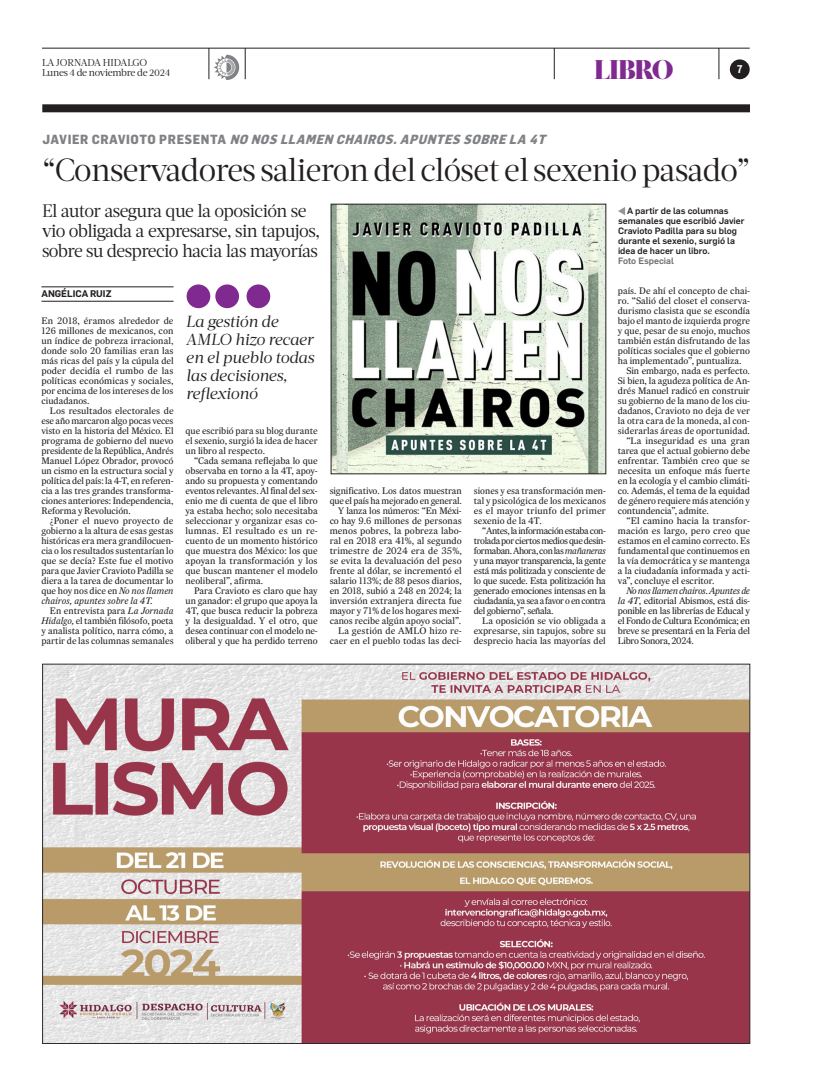
<style>
.page{position:relative;width:822px;height:1089px;background:#fff}
.page>*{position:absolute;margin:0;border:0;box-sizing:border-box;transform-origin:0 0}
.CABEZA_40{font:32px "Acta Headline";letter-spacing:-.02em;color:#231f20}
.SECCION{font:900 27px "Acta Display";letter-spacing:-.03em;color:#802990}
.t1{font:18px/20px "Acta Deck";letter-spacing:-.03em;color:#231f20}
.DESTACADO_DE_NOTA{font:italic 16px/18px "Acta Deck";letter-spacing:-.01em;color:#231f20}
.TEXTO{font:italic 800 13px "Flama Semicondensed";color:#808285}
.NUMERO_PAGINA{font:600 11px "Flama Semicond";color:#fff}
.FECHA_SUPERIOR{font:10px "Acta Deck";letter-spacing:-.025em;color:#231f20}
.LA_JORNADA{font:10px "Acta Deck";letter-spacing:-.01em;color:#231f20}
.BODY_TEXT{font:9.5px/10px "Expresso Tx";color:#231f20;text-align:justify}
.CREDITO_DEL_AUTOR{font:600 9.5px "Flama";color:#231f20}
.PIE_DE_FOTO_CON_PLEC{font:500 9px/10px "Flama";color:#231f20}
.s1{font-style:normal}
.s2{color:#6c6d70}
.s3{font-style:italic}
</style>
<div class="page">
<div style="left:42px;top:104px;width:708px;height:8px;background:#231f20"></div>
<hr style="left:42px;top:48px;width:708px;height:1px;background:#231f20">
<div style="left:730px;top:59px;width:20px;height:20px;background:#231f20;border-radius:50%"></div>
<hr style="left:209px;top:48px;width:1px;height:31px;background:#231f20">
<hr style="left:245px;top:48px;width:1px;height:31px;background:#231f20">
<hr style="left:554px;top:48px;width:1px;height:31px;background:#231f20">
<hr style="left:719px;top:48px;width:1px;height:31px;background:#231f20">
<svg style="left:214px;top:55px;width:25px;height:24px"></svg>
<hr style="left:41px;top:287px;width:133px;height:1px;background:#231f20">
<hr style="left:41px;top:301px;width:133px;height:1px;background:#231f20">
<img style="left:333px;top:206px;width:271px;height:266px">
<div style="left:331px;top:204px;width:275px;height:270px;border:1px solid #231f20"></div>
<div style="left:187px;top:284px;width:23px;height:24px;background:#802990;border-radius:50%"></div>
<div style="left:215px;top:284px;width:24px;height:24px;background:#802990;border-radius:50%"></div>
<div style="left:247px;top:284px;width:23px;height:24px;background:#802990;border-radius:50%"></div>
<svg style="left:618px;top:207px;width:7px;height:8px"></svg>
<img style="left:44px;top:666px;width:704px;height:376px">
<p class="LA_JORNADA" style="left:42px;top:57px;width:107px">LA JORNADA HIDALGO</p>
<p class="FECHA_SUPERIOR" style="left:42px;top:67px;width:130px">Lunes 4 de noviembre de 2024</p>
<p class="SECCION" style="left:594px;top:53px;width:81px">LIBRO</p>
<p class="NUMERO_PAGINA" style="left:737px;top:62px;width:7px">7</p>
<p class="TEXTO" style="left:43px;top:131px;width:508px"><span class="s1">J A V I E R C R A V I O T O P R E S E N T A</span> NO NOS LLAMEN CHAIROS.APUNTES SOBRE LA 4T</p>
<p class="CABEZA_40" style="left:42px;top:152px;width:711px">“Conservadores salieron del clóset el sexenio pasado”</p>
<p class="t1" style="left:42px;top:201px;width:280px">El autor asegura que la oposición se vio obligada a expresarse, sin tapujos, sobre su desprecio hacia las mayorías</p>
<p class="PIE_DE_FOTO_CON_PLEC" style="left:618px;top:205px;width:128px;text-indent:9px">A partir de las columnas semanales que escribió Javier<br>Cravioto Padilla para su blog durante el sexenio, surgió la idea de hacer un libro.<br><span class="s2">Foto Especial</span></p>
<p class="CREDITO_DEL_AUTOR" style="left:41px;top:286px;width:72px">ANGÉLICA RUIZ</p>
<p class="BODY_TEXT" style="left:41px;top:316px;width:134px">En 2018, éramos alrededor de 126 millones de mexicanos, con un índice de pobreza irracional, donde solo 20 familias eran las más ricas del país y la cúpula del poder decidía el rumbo de las políticas económicas y sociales, por encima de los intereses de los ciudadanos.</p>
<p class="BODY_TEXT" style="left:41px;top:406px;width:134px;text-indent:9px">Los resultados electorales de ese año marcaron algo pocas veces visto en la historia del México. El programa de gobierno del nuevo presidente de la República, Andrés Manuel López Obrador, provocó un cismo en la estructura social y política del país: la 4-T, en referen&shy;cia a las tres grandes transforma&shy;ciones anteriores: Independencia, Reforma y Revolución.</p>
<p class="BODY_TEXT" style="left:41px;top:516px;width:134px;text-indent:9px">¿Poner el nuevo proyecto de gobierno a la altura de esas gestas históricas era mera grandilocuen&shy;cia o los resultados sustentarían lo que se decía? Este fue el motivo para que Javier Cravioto Padilla se diera a la tarea de documentar lo que hoy nos dice en <span class="s3">No nos llamen chairos, apuntes sobre la 4T.</span></p>
<p class="BODY_TEXT" style="left:41px;top:606px;width:134px;text-indent:9px">En entrevista para <span class="s3">La Jornada Hidalgo,</span> el también filósofo, poeta y analista político, narra cómo, a partir de las columnas semanales</p>
<p class="DESTACADO_DE_NOTA" style="left:186px;top:313px;width:130px">La gestión de<br>AMLO hizo recaer en el pueblo todas las decisiones, reflexionó</p>
<p class="BODY_TEXT" style="left:186px;top:426px;width:134px">que escribió para su blog durante el sexenio, surgió la idea de hacer un libro al respecto.</p>
<p class="BODY_TEXT" style="left:186px;top:456px;width:134px;text-indent:9px">“Cada semana reflejaba lo que observaba en torno a la 4T, apoy&shy;ando su propuesta y comentando eventos relevantes. Al final del sex&shy;enio me di cuenta de que el libro ya estaba hecho; solo necesitaba seleccionar y organizar esas co&shy;lumnas. El resultado es un re&shy;cuento de un momento histórico que muestra dos México: los que apoyan la transformación y los que buscan mantener el modelo neoliberal”, afirma.</p>
<p class="BODY_TEXT" style="left:186px;top:586px;width:134px;text-indent:9px">Para Cravioto es claro que hay un ganador: el grupo que apoya la 4T, que busca reducir la pobreza y la desigualdad. Y el otro, que desea continuar con el modelo ne&shy;oliberal y que ha perdido terreno</p>
<p class="BODY_TEXT" style="left:330px;top:486px;width:134px">significativo. Los datos muestran que el país ha mejorado en general.</p>
<p class="BODY_TEXT" style="left:330px;top:506px;width:134px;text-indent:9px">Y lanza los números: “En Méxi&shy;co hay 9.6 millones de personas menos pobres, la pobreza labo&shy;ral en 2018 era 41%, al segundo trimestre de 2024 era de 35%, se evita la devaluación del peso frente al dólar, se incrementó el salario 113%; de 88 pesos diarios, en 2018, subió a 248 en 2024; la inversión extranjera directa fue mayor y 71% de los hogares mexi&shy;canos recibe algún apoyo social”.</p>
<p class="BODY_TEXT" style="left:330px;top:626px;width:134px;text-align:right">La gestión de AMLO hizo re&shy;caer en el pueblo todas las deci-</p>
<p class="BODY_TEXT" style="left:474px;top:486px;width:134px">siones y esa transformación men&shy;tal y psicológica de los mexicanos es el mayor triunfo del primer sexenio de la 4T.</p>
<p class="BODY_TEXT" style="left:474px;top:526px;width:134px;text-indent:9px">“Antes, la información estaba con&shy;trolada por ciertos medios que desin&shy;formaban. Ahora, con las <span class="s3">mañaneras </span>y una mayor transparencia, la gente está más politizada y consciente de lo que sucede. Esta politización ha generado emociones intensas en la ciudadanía, ya sea a favor o en contra del gobierno”, señala.</p>
<p class="BODY_TEXT" style="left:474px;top:616px;width:134px;text-indent:9px">La oposición se vio obligada a expresarse, sin tapujos, sobre su desprecio hacia las mayorías del</p>
<p class="BODY_TEXT" style="left:618px;top:286px;width:134px">país. De ahí el concepto de chai&shy;ro. “Salió del closet el conserva&shy;durismo clasista que se escondía bajo el manto de izquierda progre y que, pesar de su enojo, muchos también están disfrutando de las políticas sociales que el gobierno ha implementado”, puntualiza.</p>
<p class="BODY_TEXT" style="left:618px;top:366px;width:134px;text-indent:9px">Sin embargo, nada es perfecto.<br>Si bien, la agudeza política de An&shy;drés Manuel radicó en construir su gobierno de la mano de los ciu&shy;dadanos, Cravioto no deja de ver la otra cara de la moneda, al con&shy;siderarlas áreas de oportunidad.</p>
<p class="BODY_TEXT" style="left:618px;top:436px;width:134px;text-indent:9px">“La inseguridad es una gran tarea que el actual gobierno debe enfrentar. También creo que se necesita un enfoque más fuerte en la ecología y el cambio climáti&shy;co. Además, el tema de la equidad de género requiere más atención y contundencia”, admite.</p>
<p class="BODY_TEXT" style="left:618px;top:516px;width:134px;text-indent:9px">“El camino hacia la transfor&shy;mación es largo, pero creo que estamos en el camino correcto. Es fundamental que continuemos en la vía democrática y se mantenga a la ciudadanía informada y acti&shy;va”, concluye el escritor.</p>
<p class="BODY_TEXT" style="left:618px;top:586px;width:134px;text-indent:9px"><span class="s3">No nos llamen chairos. Apuntes de la 4T</span>, editorial Abismos, está dis&shy;ponible en las librerías de Educal y el Fondo de Cultura Económica; en breve se presentará en la Feria del Libro Sonora, 2024.</p>
</div>
